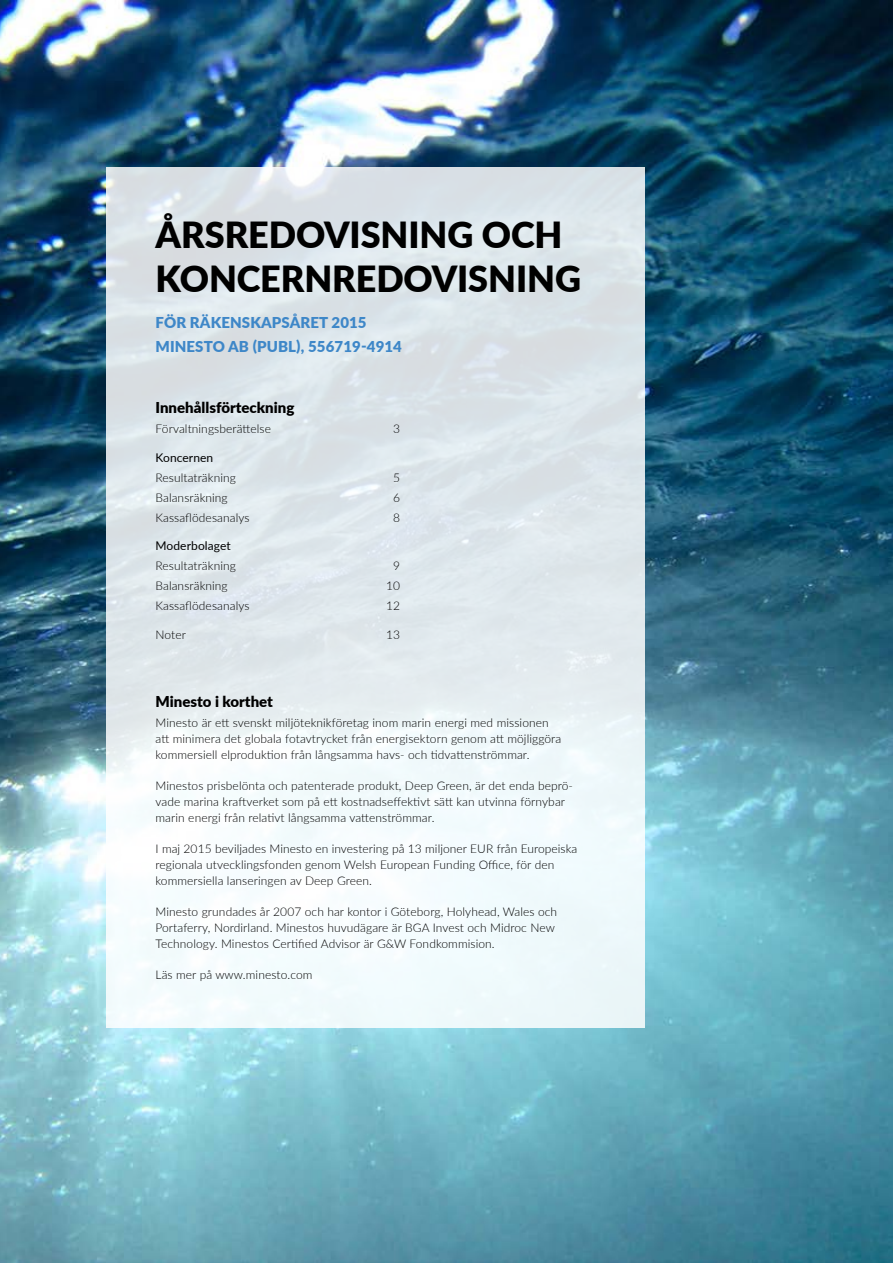
<style>
.page{position:relative;width:893px;height:1263px;background:#fff}
.page>*{position:absolute;margin:0;border:0;box-sizing:border-box;transform-origin:0 0}
.t1{font:900 36px/43.2px "Lato";letter-spacing:-.005em;color:#000}
.t2{font:900 15px/24.3px "Lato";letter-spacing:.01em;color:#3e87c8}
.t3{font:900 15px "Lato";color:#000}
.t4{font:300 12px/15.8px "Lato";letter-spacing:.01em;color:#000}
.t5{font:12px "Lato";letter-spacing:.01em;color:#000}
</style>
<div class="page">
<img style="left:0;top:0;width:893px;height:1263px">
<svg style="left:106px;top:167px;width:539px;height:860px"></svg>
<h1 class="t1" style="left:156px;top:212px;width:427px">ÅRSREDOVISNING OCH<br>KONCERNREDOVISNING</h1>
<p class="t2" style="left:156px;top:310px;width:248px">FÖR RÄKENSKAPSÅRET 2015<br>MINESTO AB (PUBL), 556719-4914</p>
<p class="t3" style="left:156px;top:396px;width:140px">Innehållsförteckning</p>
<p class="t4" style="left:156px;top:421px;width:117px">Förvaltningsberättelse</p>
<p class="t4" style="left:393px;top:421px;width:8px">3</p>
<p class="t5" style="left:156px;top:449px;width:59px">Koncernen</p>
<p class="t4" style="left:156px;top:469px;width:82px">Resultaträkning</p>
<p class="t4" style="left:393px;top:469px;width:8px">5</p>
<p class="t4" style="left:156px;top:489px;width:74px">Balansräkning</p>
<p class="t4" style="left:393px;top:489px;width:8px">6</p>
<p class="t4" style="left:156px;top:509px;width:96px">Kassaflödesanalys</p>
<p class="t4" style="left:393px;top:509px;width:8px">8</p>
<p class="t5" style="left:156px;top:537px;width:77px">Moderbolaget</p>
<p class="t4" style="left:156px;top:558px;width:82px">Resultaträkning</p>
<p class="t4" style="left:393px;top:558px;width:8px">9</p>
<p class="t4" style="left:156px;top:578px;width:74px">Balansräkning</p>
<p class="t4" style="left:386px;top:578px;width:16px">10</p>
<p class="t4" style="left:156px;top:598px;width:96px">Kassaflödesanalys</p>
<p class="t4" style="left:386px;top:598px;width:16px">12</p>
<p class="t4" style="left:156px;top:626px;width:32px">Noter</p>
<p class="t4" style="left:386px;top:626px;width:16px">13</p>
<p class="t3" style="left:156px;top:690px;width:119px">Minesto i korthet</p>
<p class="t4" style="left:156px;top:715px;width:407px">Minesto är ett svenskt miljöteknikföretag inom marin energi med missionen att minimera det globala fotavtrycket från energisektorn genom att möjliggöra kommersiell elproduktion från långsamma havs- och tidvattenströmmar.</p>
<p class="t4" style="left:156px;top:778px;width:419px">Minestos prisbelönta och patenterade produkt, Deep Green, är det enda beprö&shy;vade marina kraftverket som på ett kostnadseffektivt sätt kan utvinna förnybar marin energi från relativt långsamma vattenströmmar.</p>
<p class="t4" style="left:156px;top:841px;width:423px">I maj 2015 beviljades Minesto en investering på 13 miljoner EUR från Europeiska regionala utvecklingsfonden genom Welsh European Funding Office, för den kommersiella lanseringen av Deep Green.</p>
<p class="t4" style="left:156px;top:904px;width:403px">Minesto grundades år 2007 och har kontor i Göteborg, Holyhead, Wales och<br>Portaferry, Nordirland. Minestos huvudägare är BGA Invest och Midroc New<br>Technology. Minestos Certified Advisor är G&amp;W Fondkommision.</p>
<p class="t4" style="left:156px;top:967px;width:159px">Läs mer på www.minesto.com</p>
</div>
